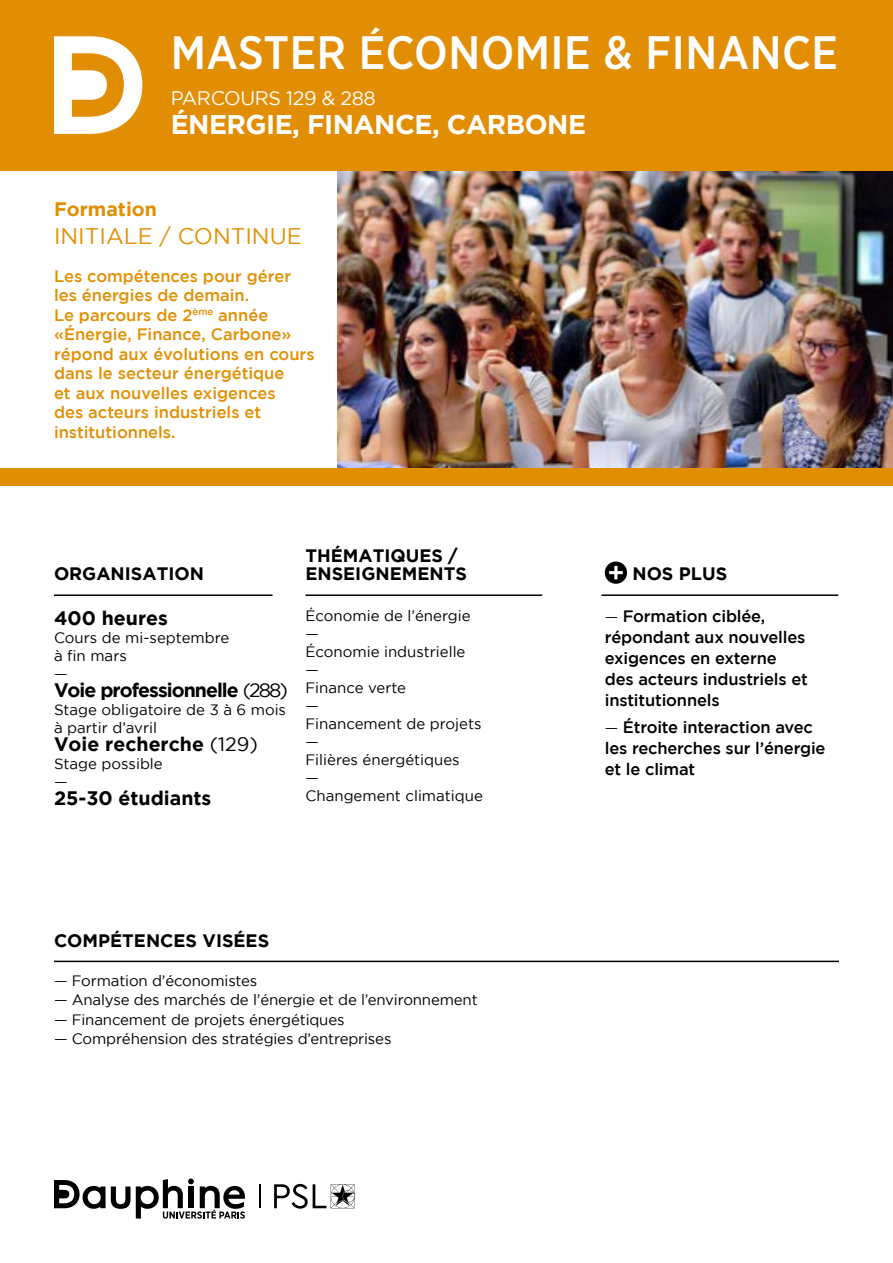
<style>
.page{position:relative;width:893px;height:1263px;background:#fff}
.page>*{position:absolute;margin:0;border:0;box-sizing:border-box;transform-origin:0 0}
.t1{font:500 46.8px "Gotham Narrow";letter-spacing:.01em;color:#fff}
.t2{font:700 27px "Gotham";letter-spacing:-.02em;color:#fff}
.t3{font:22.5px "Gotham";color:#e18f02}
.t4{font:700 19.5px "Gotham";color:#010202}
.t5{font:700 19.5px "Gotham";letter-spacing:-.05em;color:#010202}
.t6{font:19.5px "Gotham";letter-spacing:-.02em;color:#fff}
.t7{font:700 19.5px "Gotham";color:#e18f02}
.t8{font:700 18px/18px "Gotham";color:#000}
.t9{font:500 16.5px/19.5px "Gotham";color:#e18f02}
.t10{font:500 16.5px/21px "Gotham";letter-spacing:-.01em;color:#000}
.t11{font:15px/18px "Gotham";letter-spacing:-.01em;color:#000}
.t12{font:15px/18px "Gotham";color:#010202}
.s1{font-weight:400}
.s2{font-weight:400;font-size:15px}
</style>
<div class="page">
<img style="left:337px;top:171px;width:556px;height:297px">
<div style="left:0;top:0;width:893px;height:170px;background:#e18e05"></div>
<div style="left:0;top:468px;width:893px;height:18px;background:#e18f02"></div>
<svg style="left:259px;top:1184px;width:1px;height:24px"></svg>
<svg style="left:54px;top:1178px;width:191px;height:40px"></svg>
<svg style="left:274px;top:1184px;width:81px;height:25px"></svg>
<svg style="left:54px;top:36px;width:88px;height:98px"></svg>
<hr style="left:54px;top:961px;width:785px;height:1px;background:#000">
<hr style="left:305px;top:594px;width:237px;height:2px;background:#000">
<hr style="left:54px;top:594px;width:219px;height:2px;background:#000">
<svg style="left:605px;top:561px;width:22px;height:23px"></svg>
<svg style="left:609px;top:566px;width:14px;height:13px"></svg>
<hr style="left:601px;top:594px;width:237px;height:2px;background:#000">
<h1 class="t1" style="left:171px;top:23px;width:669px">MASTER ÉCONOMIE &amp; FINANCE</h1>
<h3 class="t6" style="left:171px;top:88px;width:207px">PARCOURS 129 &amp; 288</h3>
<h2 class="t2" style="left:171px;top:109px;width:417px">ÉNERGIE, FINANCE, CARBONE</h2>
<h3 class="t7" style="left:54px;top:197px;width:105px">Formation</h3>
<h3 class="t3" style="left:54px;top:224px;width:249px">INITIALE / CONTINUE</h3>
<p class="t9" style="left:54px;top:266px;width:262px">Les compétences pour gérer les énergies de demain.<br>Le parcours de 2<sup>ème</sup> année «Énergie, Finance, Carbone» répond aux évolutions en cours dans le secteur énergétique<br>et aux nouvelles exigences<br>des acteurs industriels et institutionnels.</p>
<p class="t8" style="left:54px;top:564px;width:151px">ORGANISATION</p>
<h3 class="t4" style="left:54px;top:607px;width:115px">400 heures</h3>
<p class="t12" style="left:54px;top:628px;width:177px">Cours de mi-septembre à fin mars<br>—</p>
<h3 class="t5" style="left:54px;top:679px;width:236px">Voie professionnelle <span class="s1">(288)</span></h3>
<p class="t12" style="left:54px;top:700px;width:234px">Stage obligatoire de 3 à 6 mois à partir d’avril</p>
<h3 class="t4" style="left:54px;top:733px;width:206px">Voie recherche <span class="s1">(129)</span></h3>
<p class="t12" style="left:54px;top:754px;width:110px">Stage possible —</p>
<h3 class="t4" style="left:54px;top:787px;width:159px">25-30 étudiants</h3>
<p class="t8" style="left:305px;top:546px;width:163px">THÉMATIQUES /<br>ENSEIGNEMENTS</p>
<p class="t11" style="left:305px;top:607px;width:179px">Économie de l’énergie —<br>Économie industrielle<br>—<br>Finance verte<br>—<br>Financement de projets —<br>Filières énergétiques<br>—<br>Changement climatique</p>
<p class="t8" style="left:54px;top:931px;width:217px">COMPÉTENCES VISÉES</p>
<p class="t11" style="left:54px;top:971px;width:205px">— Formation d’économistes</p>
<p class="t11" style="left:54px;top:991px;width:425px">— Analyse des marchés de l’énergie et de l’environnement</p>
<p class="t11" style="left:54px;top:1010px;width:292px">— Financement de projets énergétiques</p>
<p class="t11" style="left:54px;top:1030px;width:339px">— Compréhension des stratégies d’entreprises</p>
<p class="t8" style="left:632px;top:565px;width:96px">NOS PLUS</p>
<p class="t10" style="left:605px;top:606px;width:205px"><span class="s2">—</span> Formation ciblée, répondant aux nouvelles exigences en externe des acteurs industriels et institutionnels</p>
<p class="t10" style="left:605px;top:717px;width:222px"><span class="s2">—</span> Étroite interaction avec les recherches sur l’énergie et le climat</p>
</div>
